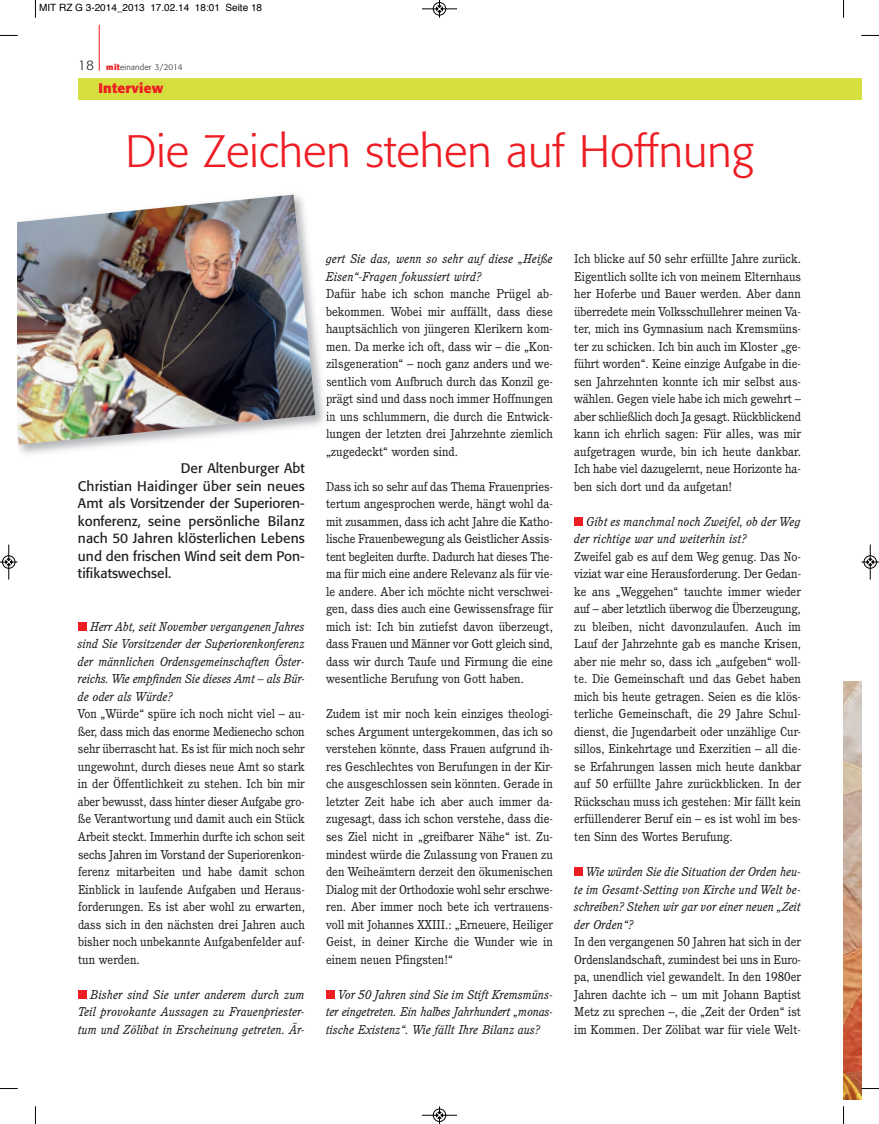
<style>
.page{position:relative;width:879px;height:1124px;background:#fff}
.page>*{position:absolute;margin:0;border:0;box-sizing:border-box;transform-origin:0 0}
.t1{font:300 45px "Formata";color:#ee1d23}
.t2{font:13.75px/17.5px "Formata";color:#231f20;text-align:justify}
.t3{font:700 13.75px "Formata";letter-spacing:.015em;color:#ee1d23}
.t4{font:12.5px/17.5px "Cushing";color:#231f20;text-align:justify}
.t5{font:italic 12.5px/17.5px "Cushing";letter-spacing:.015em;color:#231f20;text-align:justify}
.t6{font:10px "Helvetica";color:#000}
.t7{font:300 8.12px "Formata";letter-spacing:.03em;color:#231f20}
.s1{font-size:13.75px}
.s2{font-weight:700;color:#ee1d23}
</style>
<div class="page">
<div style="left:843px;top:78px;width:18px;height:21px;background:#d5df3f"></div>
<div style="left:78px;top:78px;width:765px;height:21px;background:#d5df3f"></div>
<hr style="left:99px;top:25px;width:1px;height:45px;background:#ee1d23">
<div style="left:78px;top:622px;width:8px;height:8px;background:#ee1d23"></div>
<div style="left:78px;top:989px;width:8px;height:9px;background:#ee1d23"></div>
<div style="left:574px;top:867px;width:9px;height:8px;background:#ee1d23"></div>
<div style="left:574px;top:517px;width:9px;height:8px;background:#ee1d23"></div>
<div style="left:326px;top:989px;width:8px;height:9px;background:#ee1d23"></div>
<img style="left:18px;top:194px;width:306px;height:260px">
<svg style="left:326px;top:379px;width:3px;height:7px"></svg>
<svg style="left:326px;top:397px;width:6px;height:24px"></svg>
<img style="left:18px;top:195px;width:297px;height:249px">
<img style="left:843px;top:681px;width:18px;height:417px">
<svg style="left:35px;top:0;width:1px;height:18px"></svg>
<svg style="left:0;top:35px;width:18px;height:1px"></svg>
<svg style="left:843px;top:0;width:1px;height:18px"></svg>
<svg style="left:861px;top:35px;width:18px;height:1px"></svg>
<svg style="left:35px;top:1106px;width:1px;height:17px"></svg>
<svg style="left:0;top:1088px;width:18px;height:1px"></svg>
<svg style="left:843px;top:1106px;width:1px;height:17px"></svg>
<svg style="left:861px;top:1087px;width:18px;height:2px"></svg>
<div style="left:433px;top:2px;width:13px;height:14px;border:1px solid #fff;border-radius:50%"></div>
<hr style="left:422px;top:9px;width:35px;height:1px;background:#000">
<div style="left:433px;top:2px;width:13px;height:13px;border:1px solid #000;border-radius:50%"></div>
<svg style="left:436px;top:0;width:7px;height:18px"></svg>
<hr style="left:422px;top:1114px;width:35px;height:1px;background:#000">
<div style="left:433px;top:1108px;width:13px;height:13px;border:1px solid #000;border-radius:50%"></div>
<svg style="left:436px;top:1106px;width:7px;height:17px"></svg>
<hr style="left:9px;top:544px;width:1px;height:35px;background:#000">
<div style="left:2px;top:555px;width:13px;height:13px;border:1px solid #000;border-radius:50%"></div>
<svg style="left:0;top:558px;width:18px;height:7px"></svg>
<div style="left:863px;top:555px;width:14px;height:13px;border:1px solid #fff;border-radius:50%"></div>
<hr style="left:870px;top:544px;width:1px;height:35px;background:#000">
<div style="left:864px;top:555px;width:12px;height:13px;border:1px solid #000;border-radius:50%"></div>
<svg style="left:861px;top:558px;width:18px;height:7px"></svg>
<p class="t6" style="left:39px;top:4px;width:224px">MIT RZ G 3-2014_2013 17.02.14 18:01 Seite 18</p>
<p class="t7" style="left:78px;top:64px;width:106px"><span class="s1">18</span> <span class="s2">mit</span>einander 3/2014</p>
<p class="t3" style="left:98px;top:82px;width:66px">Interview</p>
<h1 class="t1" style="left:125px;top:132px;width:630px">Die Zeichen stehen auf Hoffnung</h1>
<p class="t2" style="left:78px;top:461px;width:228px;text-indent:103px">Der Altenburger Abt Christian Haidinger über sein neues Amt als Vorsitzender der Superioren&shy;konferenz, seine persönliche Bilanz nach 50 Jahren klösterlichen Lebens und den frischen Wind seit dem Pon&shy;tifikatswechsel.</p>
<p class="t5" style="left:78px;top:618px;width:228px;text-indent:12px">Herr Abt, seit November vergangenen Jahres sind Sie Vorsitzender der Superiorenkonferenz der männlichen Ordensgemeinschaften Öster&shy;reichs. Wie empfinden Sie dieses Amt – als Bür&shy;de oder als Würde?</p>
<p class="t4" style="left:78px;top:706px;width:228px">Von „Würde“ spüre ich noch nicht viel – au&shy;ßer, dass mich das enorme Medienecho schon sehr überrascht hat. Es ist für mich noch sehr ungewohnt, durch dieses neue Amt so stark in der Öffentlichkeit zu stehen. Ich bin mir aber bewusst, dass hinter dieser Aufgabe gro&shy;ße Verantwortung und damit auch ein Stück Arbeit steckt. Immerhin durfte ich schon seit sechs Jahren im Vorstand der Superiorenkon&shy;ferenz mitarbeiten und habe damit schon Einblick in laufende Aufgaben und Heraus&shy;forderungen. Es ist aber wohl zu erwarten, dass sich in den nächsten drei Jahren auch bisher noch unbekannte Aufgabenfelder auf&shy;tun werden.</p>
<p class="t5" style="left:78px;top:986px;width:228px;text-indent:12px">Bisher sind Sie unter anderem durch zum Teil provokante Aussagen zu Frauenpriester&shy;tum und Zölibat in Erscheinung getreten. Är-</p>
<p class="t5" style="left:326px;top:251px;width:228px">gert Sie das, wenn so sehr auf diese „Heiße<br>Eisen“-Fragen fokussiert wird?</p>
<p class="t4" style="left:326px;top:286px;width:228px">Dafür habe ich schon manche Prügel ab&shy;bekommen. Wobei mir auffällt, dass diese hauptsächlich von jüngeren Klerikern kom&shy;men. Da merke ich oft, dass wir – die „Kon&shy;zilsgeneration“ – noch ganz anders und we&shy;sentlich vom Aufbruch durch das Konzil ge&shy;prägt sind und dass noch immer Hoffnungen in uns schlummern, die durch die Entwick&shy;lungen der letzten drei Jahrzehnte ziemlich „zugedeckt“ worden sind.</p>
<p class="t4" style="left:326px;top:478px;width:228px">Dass ich so sehr auf das Thema Frauenpries&shy;tertum angesprochen werde, hängt wohl da&shy;mit zusammen, dass ich acht Jahre die Katho&shy;lische Frauenbewegung als Geistlicher Assis&shy;tent begleiten durfte. Dadurch hat dieses The&shy;ma für mich eine andere Relevanz als für vie&shy;le andere. Aber ich möchte nicht verschwei&shy;gen, dass dies auch eine Gewissensfrage für mich ist: Ich bin zutiefst davon überzeugt, dass Frauen und Männer vor Gott gleich sind, dass wir durch Taufe und Firmung die eine wesentliche Berufung von Gott haben.</p>
<p class="t4" style="left:326px;top:706px;width:228px">Zudem ist mir noch kein einziges theologi&shy;sches Argument untergekommen, das ich so verstehen könnte, dass Frauen aufgrund ih&shy;res Geschlechtes von Berufungen in der Kir&shy;che ausgeschlossen sein könnten. Gerade in letzter Zeit habe ich aber auch immer da&shy;zugesagt, dass ich schon verstehe, dass die&shy;ses Ziel nicht in „greifbarer Nähe“ ist. Zu&shy;mindest würde die Zulassung von Frauen zu den Weiheämtern derzeit den ökumenischen Dialog mit der Orthodoxie wohl sehr erschwe&shy;ren. Aber immer noch bete ich vertrauens&shy;voll mit Johannes XXIII.: „Erneuere, Heiliger Geist, in deiner Kirche die Wunder wie in einem neuen Pfingsten!“</p>
<p class="t5" style="left:326px;top:986px;width:228px;text-indent:12px">Vor 50 Jahren sind Sie im Stift Kremsmüns&shy;ter eingetreten. Ein halbes Jahrhundert „monas&shy;tische Existenz“. Wie fällt Ihre Bilanz aus?</p>
<p class="t4" style="left:574px;top:251px;width:228px">Ich blicke auf 50 sehr erfüllte Jahre zurück.<br>Eigentlich sollte ich von meinem Elternhaus her Hoferbe und Bauer werden. Aber dann überredete mein Volksschullehrer meinen Va&shy;ter, mich ins Gymnasium nach Kremsmüns&shy;ter zu schicken. Ich bin auch im Kloster „ge&shy;führt worden“. Keine einzige Aufgabe in die&shy;sen Jahrzehnten konnte ich mir selbst aus&shy;wählen. Gegen viele habe ich mich gewehrt – aber schließlich doch Ja gesagt. Rückblickend kann ich ehrlich sagen: Für alles, was mir aufgetragen wurde, bin ich heute dankbar.<br>Ich habe viel dazugelernt, neue Horizonte ha&shy;ben sich dort und da aufgetan!</p>
<p class="t5" style="left:574px;top:513px;width:228px;text-indent:12px">Gibt es manchmal noch Zweifel, ob der Weg der richtige war und weiterhin ist?</p>
<p class="t4" style="left:574px;top:548px;width:228px">Zweifel gab es auf dem Weg genug. Das No&shy;viziat war eine Herausforderung. Der Gedan&shy;ke ans „Weggehen“ tauchte immer wieder auf – aber letztlich überwog die Überzeugung, zu bleiben, nicht davonzulaufen. Auch im Lauf der Jahrzehnte gab es manche Krisen, aber nie mehr so, dass ich „aufgeben“ woll&shy;te. Die Gemeinschaft und das Gebet haben mich bis heute getragen. Seien es die klös&shy;terliche Gemeinschaft, die 29 Jahre Schul&shy;dienst, die Jugendarbeit oder unzählige Cur&shy;sillos, Einkehrtage und Exerzitien – all die&shy;se Erfahrungen lassen mich heute dankbar auf 50 erfüllte Jahre zurückblicken. In der Rückschau muss ich gestehen: Mir fällt kein erfüllenderer Beruf ein – es ist wohl im bes&shy;ten Sinn des Wortes Berufung.</p>
<p class="t5" style="left:574px;top:863px;width:228px;text-indent:12px">Wie würden Sie die Situation der Orden heu&shy;te im Gesamt-Setting von Kirche und Welt be&shy;schreiben? Stehen wir gar vor einer neuen „Zeit der Orden“?</p>
<p class="t4" style="left:574px;top:933px;width:228px">In den vergangenen 50 Jahren hat sich in der Ordenslandschaft, zumindest bei uns in Euro&shy;pa, unendlich viel gewandelt. In den 1980er Jahren dachte ich – um mit Johann Baptist Metz zu sprechen –, die „Zeit der Orden“ ist im Kommen. Der Zölibat war für viele Welt-</p>
</div>
